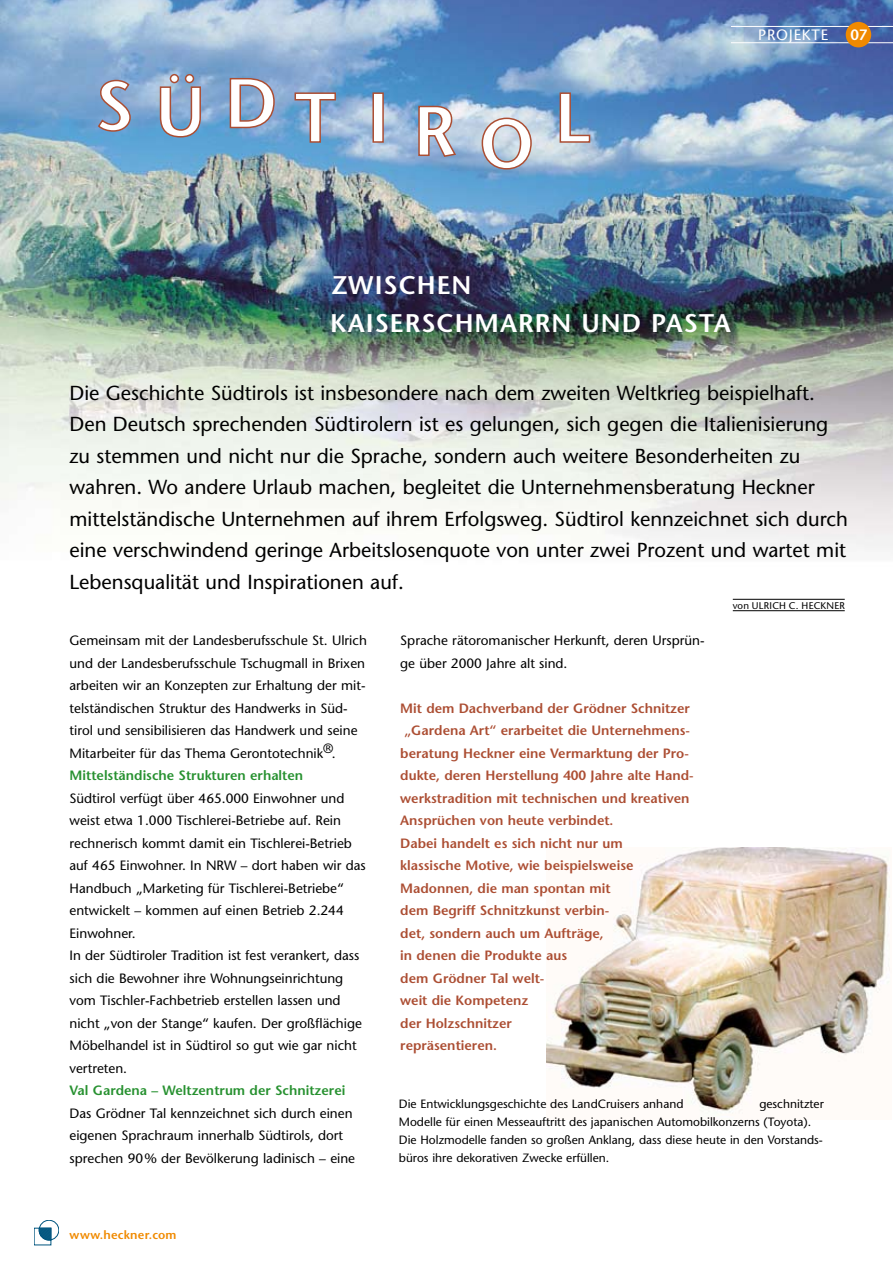
<style>
.page{position:relative;width:893px;height:1263px;background:#fff}
.page>*{position:absolute;margin:0;border:0;box-sizing:border-box;transform-origin:0 0}
.t1{font:600 25.5px "Stone Sans";letter-spacing:.04em;color:#fff}
.t2{font:20.25px/31.5px "Stone Sans";color:#000}
.t3{font:15px "Stone Sans";letter-spacing:.05em;color:#fff}
.t4{font:600 15px "Stone Sans";color:#fff}
.t5{font:13.5px/22.5px "Stone Sans";color:#000}
.t6{font:600 13.5px "Stone Sans";color:#ac4e33}
.t7{font:600 13.5px "Stone Sans";color:#279130}
.t8{font:12px/18px "Stone Sans";color:#000}
.t9{font:600 12px "Stone Sans";letter-spacing:.015em;color:#f08a00}
.t10{font:9.75px "Stone Sans";letter-spacing:.025em;color:#000}
</style>
<div class="page">
<img style="left:0;top:0;width:893px;height:600px">
<img style="left:546px;top:848px;width:344px;height:267px">
<svg style="left:97px;top:79px;width:35px;height:53px"></svg>
<svg style="left:159px;top:73px;width:43px;height:65px"></svg>
<svg style="left:229px;top:77px;width:46px;height:52px"></svg>
<svg style="left:294px;top:92px;width:43px;height:51px"></svg>
<div style="left:373px;top:93px;width:10px;height:49px;background:#fff"></div>
<div style="left:372px;top:92px;width:12px;height:51px;border:2px solid #ac4e33"></div>
<svg style="left:417px;top:105px;width:40px;height:53px"></svg>
<svg style="left:481px;top:117px;width:51px;height:53px"></svg>
<svg style="left:559px;top:92px;width:32px;height:51px"></svg>
<svg style="left:34px;top:1220px;width:25px;height:25px"></svg>
<hr style="left:731px;top:26px;width:162px;height:1px;background:#fff">
<hr style="left:731px;top:42px;width:162px;height:1px;background:#fff">
<div style="left:846px;top:22px;width:25px;height:25px;background:#f08a00;border-radius:50%"></div>
<hr style="left:733px;top:610px;width:112px;height:1px;background:#000">
<hr style="left:733px;top:599px;width:112px;height:1px;background:#000">
<p class="t3" style="left:758px;top:25px;width:71px">PROJEKTE</p>
<p class="t4" style="left:851px;top:25px;width:18px">07</p>
<h1 class="t1" style="left:332px;top:269px;width:141px">ZWISCHEN</h1>
<h1 class="t1" style="left:330px;top:307px;width:402px">KAISERSCHMARRN UND PASTA</h1>
<p class="t2" style="left:70px;top:377px;width:780px">Die Geschichte Südtirols ist insbesondere nach dem zweiten Weltkrieg beispielhaft.<br>Den Deutsch sprechenden Südtirolern ist es gelungen, sich gegen die Italienisierung zu stemmen und nicht nur die Sprache, sondern auch weitere Besonderheiten zu wahren. Wo andere Urlaub machen, begleitet die Unternehmensberatung Heckner mittelständische Unternehmen auf ihrem Erfolgsweg. Südtirol kennzeichnet sich durch eine verschwindend geringe Arbeitslosenquote von unter zwei Prozent und wartet mit Lebensqualität und Inspirationen auf.</p>
<p class="t5" style="left:70px;top:629px;width:299px">Gemeinsam mit der Landesberufsschule St. Ulrich und der Landesberufsschule Tschugmall in Brixen arbeiten wir an Konzepten zur Erhaltung der mit&shy;telständischen Struktur des Handwerks in Süd&shy;tirol und sensibilisieren das Handwerk und seine Mitarbeiter für das Thema Gerontotechnik®.</p>
<p class="t7" style="left:70px;top:767px;width:235px">Mittelständische Strukturen erhalten</p>
<p class="t5" style="left:70px;top:786px;width:298px">Südtirol verfügt über 465.000 Einwohner und weist etwa 1.000 Tischlerei-Betriebe auf. Rein rechnerisch kommt damit ein Tischlerei-Betrieb auf 465 Einwohner. In NRW – dort haben wir das Handbuch „Marketing für Tischlerei-Betriebe“ entwickelt – kommen auf einen Betrieb 2.244<br>Einwohner.<br>In der Südtiroler Tradition ist fest verankert, dass sich die Bewohner ihre Wohnungseinrichtung vom Tischler-Fachbetrieb erstellen lassen und nicht „von der Stange“ kaufen. Der großflächige Möbelhandel ist in Südtirol so gut wie gar nicht vertreten.</p>
<p class="t7" style="left:70px;top:1082px;width:277px">Val Gardena – Weltzentrum der Schnitzerei</p>
<p class="t5" style="left:70px;top:1101px;width:287px">Das Grödner Tal kennzeichnet sich durch einen eigenen Sprachraum innerhalb Südtirols, dort sprechen 90 % der Bevölkerung ladinisch – eine</p>
<p class="t9" style="left:70px;top:1227px;width:108px">www.heckner.com</p>
<p class="t5" style="left:400px;top:629px;width:306px">Sprache rätoromanischer Herkunft, deren Ursprün&shy;ge über 2000 Jahre alt sind.</p>
<p class="t6" style="left:400px;top:699px;width:291px">Mit dem Dachverband der Grödner Schnitzer</p>
<p class="t6" style="left:405px;top:722px;width:287px">„Gardena Art“ erarbeitet die Unternehmens-</p>
<p class="t6" style="left:400px;top:744px;width:290px">beratung Heckner eine Vermarktung der Pro-</p>
<p class="t6" style="left:400px;top:767px;width:295px">dukte, deren Herstellung 400 Jahre alte Hand-</p>
<p class="t6" style="left:400px;top:789px;width:291px">werkstradition mit technischen und kreativen</p>
<p class="t6" style="left:400px;top:812px;width:215px">Ansprüchen von heute verbindet.</p>
<p class="t6" style="left:400px;top:834px;width:224px">Dabei handelt es sich nicht nur um</p>
<p class="t6" style="left:400px;top:857px;width:235px">klassische Motive, wie beispielsweise</p>
<p class="t6" style="left:400px;top:879px;width:212px">Madonnen, die man spontan mit</p>
<p class="t6" style="left:400px;top:902px;width:211px">dem Begriff Schnitzkunst verbin-</p>
<p class="t6" style="left:400px;top:924px;width:205px">det, sondern auch um Aufträge,</p>
<p class="t6" style="left:400px;top:947px;width:168px">in denen die Produkte aus</p>
<p class="t6" style="left:400px;top:969px;width:146px">dem Grödner Tal welt-</p>
<p class="t6" style="left:400px;top:992px;width:130px">weit die Kompetenz</p>
<p class="t6" style="left:400px;top:1014px;width:113px">der Holzschnitzer</p>
<p class="t6" style="left:400px;top:1037px;width:98px">repräsentieren.</p>
<p class="t10" style="left:733px;top:599px;width:114px">von ULRICH C. HECKNER</p>
<p class="t8" style="left:399px;top:1094px;width:426px;text-indent:360px">geschnitzter Modelle für einen Messeauftritt des japanischen Automobilkonzerns (Toyota).<br>Die Holzmodelle fanden so großen Anklang, dass diese heute in den Vorstands&shy;büros ihre dekorativen Zwecke erfüllen.</p>
<p class="t8" style="left:399px;top:1094px;width:286px">Die Entwicklungsgeschichte des LandCruisers anhand</p>
</div>
